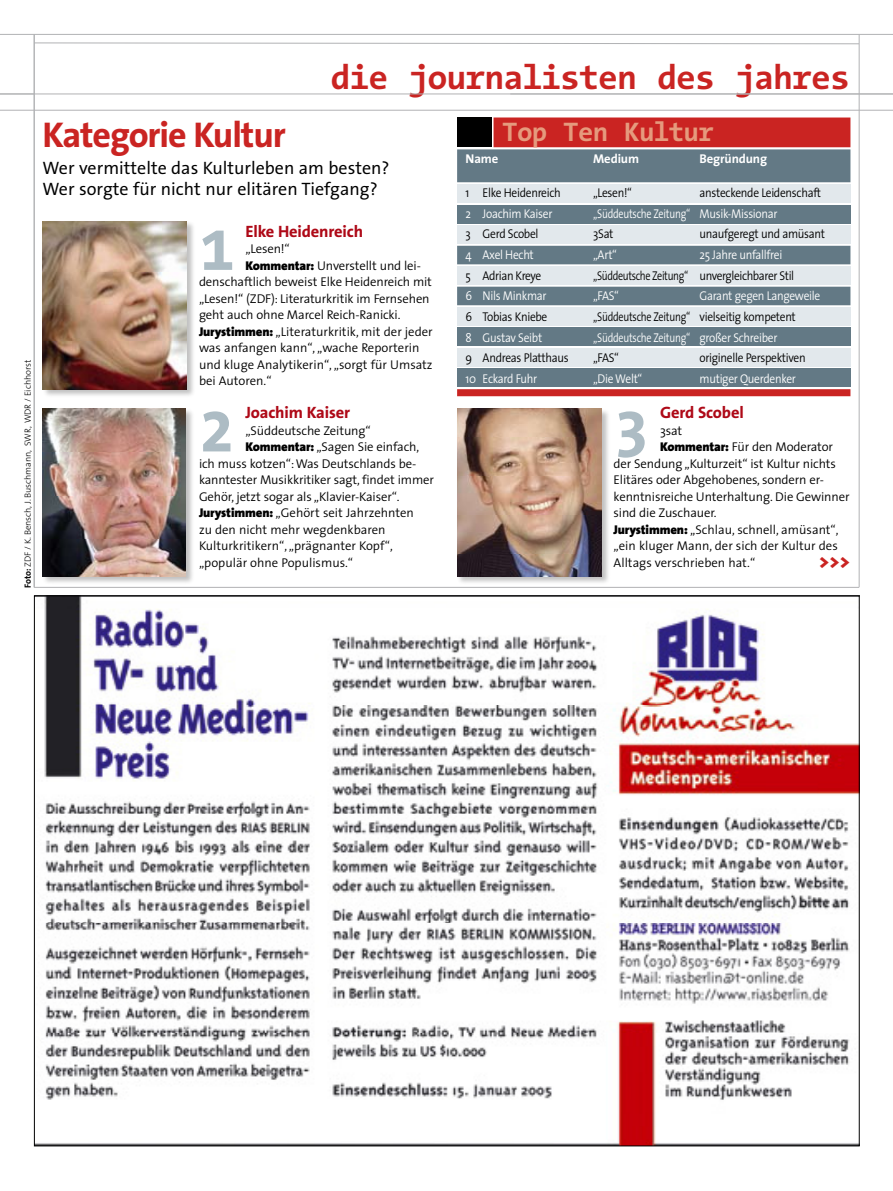
<style>
.page{position:relative;width:893px;height:1191px;background:#fff}
.page>*{position:absolute;margin:0;border:0;box-sizing:border-box;transform-origin:0 0}
.t1{font:700 65.4px "The Sans Correspondence";color:#adbcc4}
.t2{font:700 36px "The Sans Correspondence";letter-spacing:-.03em;color:#ca2422}
.t3{font:700 34.5px "The Sans Mono";letter-spacing:-.05em;color:#ca2422}
.t4{font:700 27px "The Sans Mono";letter-spacing:-.05em;color:#e59a7d}
.t5{font:18px/21px "The Sans Correspondence";color:#000}
.t6{font:900 18px "The Sans Mono";color:#ca2422}
.t7{font:700 16.5px "The Sans Correspondence";letter-spacing:-.01em;color:#ae0917}
.t8{font:300 12.75px "The Sans";letter-spacing:-.01em;color:#000}
.t9{font:300 12.75px "The Sans";letter-spacing:-.01em;color:#000;scale:.9 1}
.t10{font:300 12.75px "The Sans";letter-spacing:-.025em;color:#fff;scale:.9 1}
.t11{font:300 12.75px "The Sans";letter-spacing:-.025em;color:#fff;scale:.8 1}
.t12{font:300 12.75px "The Sans";letter-spacing:-.035em;color:#000;scale:.8 1}
.t13{font:300 12.75px "The Sans";letter-spacing:-.01em;color:#000;scale:.8 1}
.t14{font:700 12.75px "The Sans";letter-spacing:-.01em;color:#fff}
.t15{font:300 12.75px "The Sans";letter-spacing:-.035em;color:#000;scale:.9 1}
.t16{font:300 9px "The Sans";color:#000}
.s1{font-weight:700}
.s2{font-weight:900}
</style>
<div class="page">
<img style="left:36px;top:597px;width:822px;height:547px">
<hr style="left:0;top:110px;width:893px;height:1px;background:#b1b2b4">
<hr style="left:34px;top:587px;width:825px;height:1px;background:#b1b2b4">
<hr style="left:0;top:34px;width:893px;height:1px;background:#b1b2b4">
<svg style="left:33px;top:42px;width:826px;height:3px"></svg>
<hr style="left:859px;top:34px;width:1px;height:553px;background:#b1b2b4">
<hr style="left:34px;top:34px;width:1px;height:553px;background:#b1b2b4">
<hr style="left:0;top:94px;width:893px;height:1px;background:#b1b2b4">
<div style="left:457px;top:117px;width:34px;height:30px;background:#000"></div>
<div style="left:493px;top:117px;width:357px;height:30px;background:#ca2422"></div>
<div style="left:457px;top:389px;width:393px;height:7px;background:#ca2422"></div>
<div style="left:457px;top:149px;width:393px;height:33px;background:#637985"></div>
<div style="left:457px;top:205px;width:393px;height:18px;background:#637985"></div>
<div style="left:457px;top:184px;width:393px;height:19px;background:#e2e8ec"></div>
<div style="left:457px;top:225px;width:393px;height:19px;background:#e2e8ec"></div>
<div style="left:457px;top:266px;width:393px;height:19px;background:#e2e8ec"></div>
<div style="left:457px;top:246px;width:393px;height:18px;background:#637985"></div>
<div style="left:457px;top:327px;width:393px;height:19px;background:#637985"></div>
<div style="left:457px;top:307px;width:393px;height:19px;background:#e2e8ec"></div>
<div style="left:457px;top:287px;width:393px;height:18px;background:#637985"></div>
<div style="left:457px;top:368px;width:393px;height:19px;background:#637985"></div>
<div style="left:457px;top:348px;width:393px;height:18px;background:#e2e8ec"></div>
<div style="left:41px;top:220px;width:156px;height:178px;background:#000;opacity:.25"></div>
<img style="left:43px;top:221px;width:144px;height:168px">
<div style="left:42px;top:407px;width:154px;height:179px;background:#000;opacity:.25"></div>
<img style="left:43px;top:408px;width:143px;height:168px">
<div style="left:456px;top:407px;width:155px;height:179px;background:#000;opacity:.25"></div>
<img style="left:457px;top:408px;width:144px;height:168px">
<p class="t16" style="left:20px;top:588px;width:230px;rotate:-90deg"><span class="s1">Foto:</span> ZDF / K. Bensch, J. Buschmann, SWR, WDR / Eichhorst</p>
<h3 class="t3" style="left:330px;top:58px;width:522px">die journalisten des jahres</h3>
<h2 class="t2" style="left:43px;top:115px;width:245px">Kategorie Kultur</h2>
<h3 class="t5" style="left:43px;top:158px;width:348px">Wer vermittelte das Kulturleben am besten?<br>Wer sorgte für nicht nur elitären Tiefgang?</h3>
<h1 class="t1" style="left:199px;top:212px;width:37px">1</h1>
<p class="t7" style="left:245px;top:222px;width:119px">Elke Heidenreich</p>
<p class="t8" style="left:245px;top:238px;width:46px">„Lesen!“</p>
<p class="t8" style="left:245px;top:255px;width:177px"><span class="s2">Kommentar:</span> Unverstellt und lei-</p>
<p class="t8" style="left:199px;top:271px;width:235px">denschaftlich beweist Elke Heidenreich mit</p>
<p class="t8" style="left:199px;top:288px;width:232px">„Lesen!“ (ZDF): Literaturkritik im Fernsehen</p>
<p class="t8" style="left:199px;top:304px;width:203px">geht auch ohne Marcel Reich-Ranicki.</p>
<p class="t8" style="left:199px;top:321px;width:235px"><span class="s2">Jurystimmen:</span> „Literaturkritik, mit der jeder</p>
<p class="t8" style="left:199px;top:337px;width:222px">was anfangen kann“, „wache Reporterin</p>
<p class="t8" style="left:199px;top:354px;width:235px">und kluge Analytikerin“, „sorgt für Umsatz</p>
<p class="t8" style="left:199px;top:370px;width:74px">bei Autoren.“</p>
<h1 class="t1" style="left:199px;top:393px;width:37px">2</h1>
<p class="t7" style="left:245px;top:404px;width:106px">Joachim Kaiser</p>
<p class="t8" style="left:245px;top:420px;width:127px">„Süddeutsche Zeitung“</p>
<p class="t8" style="left:245px;top:436px;width:175px"><span class="s2">Kommentar:</span> „Sagen Sie einfach,</p>
<p class="t8" style="left:199px;top:453px;width:219px">ich muss kotzen“: Was Deutschlands be-</p>
<p class="t8" style="left:199px;top:469px;width:237px">kanntester Musikkritiker sagt, findet immer</p>
<p class="t8" style="left:199px;top:486px;width:202px">Gehör, jetzt sogar als „Klavier-Kaiser“.</p>
<p class="t8" style="left:199px;top:502px;width:216px"><span class="s2">Jurystimmen:</span> „Gehört seit Jahrzehnten</p>
<p class="t8" style="left:199px;top:519px;width:188px">zu den nicht mehr wegdenkbaren</p>
<p class="t8" style="left:199px;top:535px;width:195px">Kulturkritikern“, „prägnanter Kopf“,</p>
<p class="t8" style="left:199px;top:552px;width:156px">„populär ohne Populismus.“</p>
<h3 class="t4" style="left:502px;top:116px;width:214px">Top Ten Kultur</h3>
<p class="t14" style="left:466px;top:148px;width:34px">Name</p>
<p class="t14" style="left:593px;top:148px;width:81px">Medium B</p>
<p class="t14" style="left:707px;top:148px;width:62px">egründung</p>
<p class="t9" style="left:466px;top:182px;width:107px">1 Elke Heidenreich</p>
<p class="t9" style="left:593px;top:182px;width:45px">„Lesen!“</p>
<p class="t9" style="left:699px;top:182px;width:137px">ansteckende Leidenschaft</p>
<p class="t10" style="left:466px;top:203px;width:98px">2 Joachim Kaiser</p>
<p class="t11" style="left:593px;top:203px;width:232px">„Süddeutsche Zeitung“ Musik-Missionar</p>
<p class="t9" style="left:466px;top:223px;width:83px">3 Gerd Scobel</p>
<p class="t9" style="left:593px;top:223px;width:24px">3Sat</p>
<p class="t9" style="left:699px;top:223px;width:141px">unaufgeregt und amüsant</p>
<p class="t10" style="left:466px;top:244px;width:77px">4 Axel Hecht</p>
<p class="t10" style="left:593px;top:244px;width:28px">„Art“</p>
<p class="t10" style="left:699px;top:244px;width:93px">25 Jahre unfallfrei</p>
<p class="t15" style="left:466px;top:265px;width:85px">5 Adrian Kreye</p>
<p class="t12" style="left:593px;top:265px;width:253px">„Süddeutsche Zeitung“ unvergleichbarer Stil</p>
<p class="t10" style="left:466px;top:285px;width:92px">6 Nils Minkmar</p>
<p class="t10" style="left:593px;top:285px;width:30px">„FAS“</p>
<p class="t10" style="left:699px;top:285px;width:136px">Garant gegen Langeweile</p>
<p class="t9" style="left:466px;top:306px;width:92px">6 Tobias Kniebe</p>
<p class="t13" style="left:593px;top:306px;width:255px">„Süddeutsche Zeitung“ vielseitig kompetent</p>
<p class="t10" style="left:466px;top:327px;width:87px">8 Gustav Seibt</p>
<p class="t11" style="left:593px;top:327px;width:232px">„Süddeutsche Zeitung“ großer Schreiber</p>
<p class="t9" style="left:466px;top:347px;width:116px">9 Andreas Platthaus</p>
<p class="t9" style="left:593px;top:347px;width:30px">„FAS“</p>
<p class="t9" style="left:699px;top:347px;width:120px">originelle Perspektiven</p>
<p class="t10" style="left:466px;top:368px;width:81px">10 Eckard Fuhr</p>
<p class="t10" style="left:593px;top:368px;width:56px">„Die Welt“</p>
<p class="t10" style="left:699px;top:368px;width:109px">mutiger Querdenker</p>
<h1 class="t1" style="left:614px;top:393px;width:37px">3</h1>
<p class="t7" style="left:660px;top:404px;width:85px">Gerd Scobel</p>
<p class="t8" style="left:660px;top:420px;width:24px">3sat</p>
<p class="t8" style="left:660px;top:436px;width:175px"><span class="s2">Kommentar:</span> Für den Moderator</p>
<p class="t8" style="left:614px;top:453px;width:224px">der Sendung „Kulturzeit“ ist Kultur nichts</p>
<p class="t8" style="left:614px;top:469px;width:212px">Elitäres oder Abgehobenes, sondern er-</p>
<p class="t8" style="left:614px;top:486px;width:237px">kenntnisreiche Unterhaltung. Die Gewinner</p>
<p class="t8" style="left:614px;top:502px;width:104px">sind die Zuschauer.</p>
<p class="t8" style="left:614px;top:519px;width:227px"><span class="s2">Jurystimmen:</span> „Schlau, schnell, amüsant“,</p>
<p class="t8" style="left:614px;top:535px;width:226px">„ein kluger Mann, der sich der Kultur des</p>
<p class="t8" style="left:614px;top:552px;width:143px">Alltags verschrieben hat.“</p>
<h3 class="t6" style="left:819px;top:550px;width:33px">&gt;&gt;&gt;</h3>
</div>
